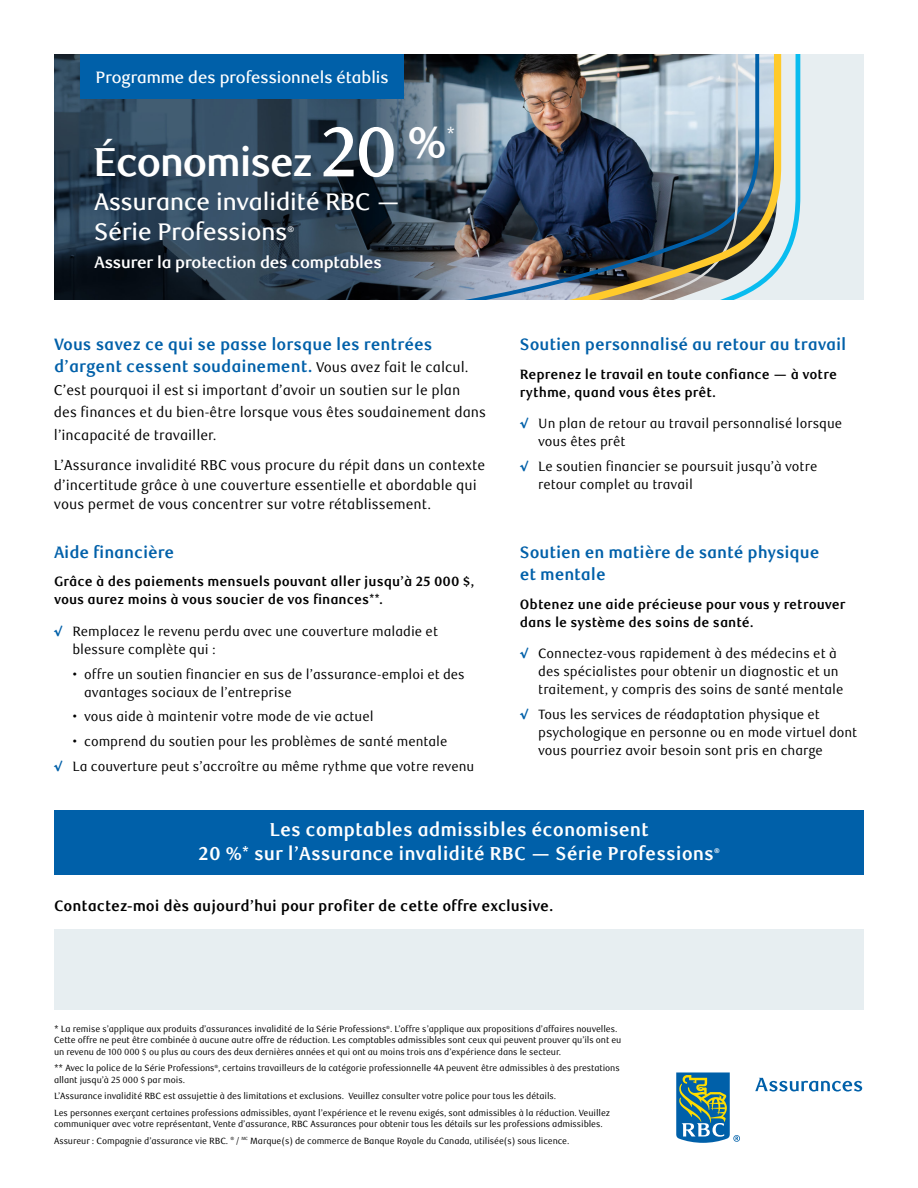
<style>
.page{position:relative;width:918px;height:1188px;background:#fff}
.page>*{position:absolute;margin:0;border:0;box-sizing:border-box;transform-origin:0 0}
.t1{font:700 40.5px "RBC Display";letter-spacing:-.025em;color:#fff}
.t2{font:500 24px/30px "RBC Display";color:#fff}
.t3{font:700 18.75px/24px "RBC Text Cond";color:#fff;text-align:center}
.t4{font:18px "RBC Display";color:#fff}
.t5{font:700 16.5px/22.5px "RBC Text Cond";letter-spacing:-.005em;color:#0060a9}
.t6{font:500 16.5px "RBC Display";color:#fff}
.t7{font:700 16.5px "RBC Display";letter-spacing:-.01em;color:#fff}
.t8{font:700 15px "RBC Text Cond";color:#000}
.t9{font:14.25px/22.5px "RBC Text Cond";color:#000}
.t10{font:13.5px/18px "RBC Text Cond";color:#000}
.t11{font:700 13.5px/18px "RBC Text Cond";color:#000}
.t12{font:9px/11.2px "RBC Text Cond";letter-spacing:-.01em;color:#000}
.t13{font:500 8.25px "RBC Display";color:#fff}
.t14{font:700 6.75px "RBC Text Cond";color:#fff}
.s1{font-weight:500;font-size:70.5px}
.s2{font-weight:400;font-size:14.25px;color:#000}
.s3{font-family:"RBC Display";font-weight:800;color:#0060a9}
</style>
<div class="page">
<div style="left:54px;top:929px;width:810px;height:81px;background:#e7eef1"></div>
<div style="left:54px;top:54px;width:810px;height:245px;background:#e7eef1"></div>
<svg style="left:781px;top:54px;width:19px;height:212px"></svg>
<img style="left:54px;top:54px;width:727px;height:245px">
<div style="left:81px;top:54px;width:323px;height:44px;background:#0060a9"></div>
<div style="left:54px;top:810px;width:810px;height:65px;background:#0060a9"></div>
<svg style="left:676px;top:1072px;width:64px;height:71px"></svg>
<svg style="left:755px;top:1078px;width:107px;height:14px"></svg>
<h3 class="t6" style="left:96px;top:67px;width:294px">Programme des professionnels établis</h3>
<h1 class="t1" style="left:94px;top:139px;width:355px">Économisez <span class="s1">20</span> <sup>%</sup></h1>
<h3 class="t4" style="left:446px;top:124px;width:10px">*</h3>
<h2 class="t2" style="left:94px;top:187px;width:307px">Assurance invalidité RBC —<br>Série Professions</h2>
<p class="t13" style="left:287px;top:224px;width:8px">®</p>
<h3 class="t7" style="left:94px;top:253px;width:289px">Assurer la protection des comptables</h3>
<h3 class="t5" style="left:54px;top:333px;width:416px">Vous savez ce qui se passe lorsque les rentrées d’argent cessent soudainement. <span class="s2">Vous avez fait le calcul.</span></h3>
<h3 class="t9" style="left:54px;top:379px;width:434px">C’est pourquoi il est si important d’avoir un soutien sur le plan des fnances et du bien-être lorsque vous êtes soudainement dans l’incapacité de travailler.</h3>
<h3 class="t9" style="left:54px;top:456px;width:433px;line-height:19.5px">L’Assurance invalidité RBC vous procure du répit dans un contexte d’incertitude grâce à une couverture essentielle et abordable qui vous permet de vous concentrer sur votre rétablissement.</h3>
<h3 class="t5" style="left:54px;top:541px;width:122px">Aide fnancière</h3>
<h3 class="t11" style="left:54px;top:573px;width:422px">Grâce à des paiements mensuels pouvant aller jusqu’à 25 000 $, vous aurez moins à vous soucier de vos fnances<sup>**</sup>.</h3>
<h3 class="t10" style="left:72px;top:623px;width:367px;text-indent:-18px"><span class="s3">√</span> Remplacez le revenu perdu avec une couverture maladie et blessure complète qui :</h3>
<h3 class="t10" style="left:84px;top:665px;width:382px;text-indent:-12px">• offre un soutien fnancier en sus de l’assurance-emploi et des avantages sociaux de l’entreprise</h3>
<h3 class="t10" style="left:72px;top:708px;width:303px">• vous aide à maintenir votre mode de vie actuel</h3>
<h3 class="t10" style="left:54px;top:729px;width:422px;line-height:24.8px;text-indent:18px">• comprend du soutien pour les problèmes de santé mentale<br><span class="s3">√</span> La couverture peut s’accroître au même rythme que votre revenu</h3>
<h3 class="t5" style="left:520px;top:333px;width:328px">Soutien personnalisé au retour au travail</h3>
<h3 class="t11" style="left:520px;top:365px;width:319px">Reprenez le travail en toute confance — à votre rythme, quand vous êtes prêt.</h3>
<h3 class="t10" style="left:538px;top:415px;width:306px;text-indent:-18px"><span class="s3">√</span> Un plan de retour au travail personnalisé lorsque vous êtes prêt</h3>
<h3 class="t10" style="left:538px;top:458px;width:281px;text-indent:-18px"><span class="s3">√</span> Le soutien fnancier se poursuit jusqu’à votre retour complet au travail</h3>
<h3 class="t5" style="left:520px;top:541px;width:301px">Soutien en matière de santé physique et mentale</h3>
<h3 class="t11" style="left:520px;top:596px;width:327px">Obtenez une aide précieuse pour vous y retrouver dans le système des soins de santé.</h3>
<h3 class="t10" style="left:538px;top:645px;width:307px;text-indent:-18px"><span class="s3">√</span> Connectez-vous rapidement à des médecins et à des spécialistes pour obtenir un diagnostic et un traitement, y compris des soins de santé mentale</h3>
<h3 class="t10" style="left:538px;top:706px;width:321px;text-indent:-18px"><span class="s3">√</span> Tous les services de réadaptation physique et psychologique en personne ou en mode virtuel dont vous pourriez avoir besoin sont pris en charge</h3>
<h3 class="t3" style="left:199px;top:818px;width:517px">Les comptables admissibles économisent<br>20 %<sup>*</sup> sur l’Assurance invalidité RBC — Série Professions</h3>
<p class="t14" style="left:714px;top:847px;width:7px">®</p>
<h3 class="t8" style="left:54px;top:897px;width:501px">Contactez-moi dès aujourd’hui pour profter de cette offre exclusive.</h3>
<p class="t12" style="left:54px;top:1024px;width:569px">* La remise s’applique aux produits d’assurances invalidité de la Série Professions<sup>®</sup>. L’offre s’applique aux propositions d’affaires nouvelles.<br>Cette offre ne peut être combinée à aucune autre offre de réduction. Les comptables admissibles sont ceux qui peuvent prouver qu’ils ont eu un revenu de 100 000 $ ou plus au cours des deux dernières années et qui ont au moins trois ans d’expérience dans le secteur.</p>
<p class="t12" style="left:54px;top:1063px;width:567px">** Avec la police de la Série Professions<sup>®</sup>, certains travailleurs de la catégorie professionnelle 4A peuvent être admissibles à des prestations allant jusqu’à 25 000 $ par mois.</p>
<p class="t12" style="left:54px;top:1088px;width:558px;line-height:16.6px">L’Assurance invalidité RBC est assujettie à des limitations et exclusions. Veuillez consulter votre police pour tous les détails.<br>Les personnes exerçant certaines professions admissibles, ayant l’expérience et le revenu exigés, sont admissibles à la réduction. Veuillez</p>
<p class="t12" style="left:54px;top:1116px;width:550px;line-height:16.6px">communiquer avec votre représentant, Vente d’assurance, RBC Assurances pour obtenir tous les détails sur les professions admissibles.<br>Assureur : Compagnie d’assurance vie RBC. <sup>®</sup> / <sup>MC</sup> Marque(s) de commerce de Banque Royale du Canada, utilisée(s) sous licence.</p>
</div>
